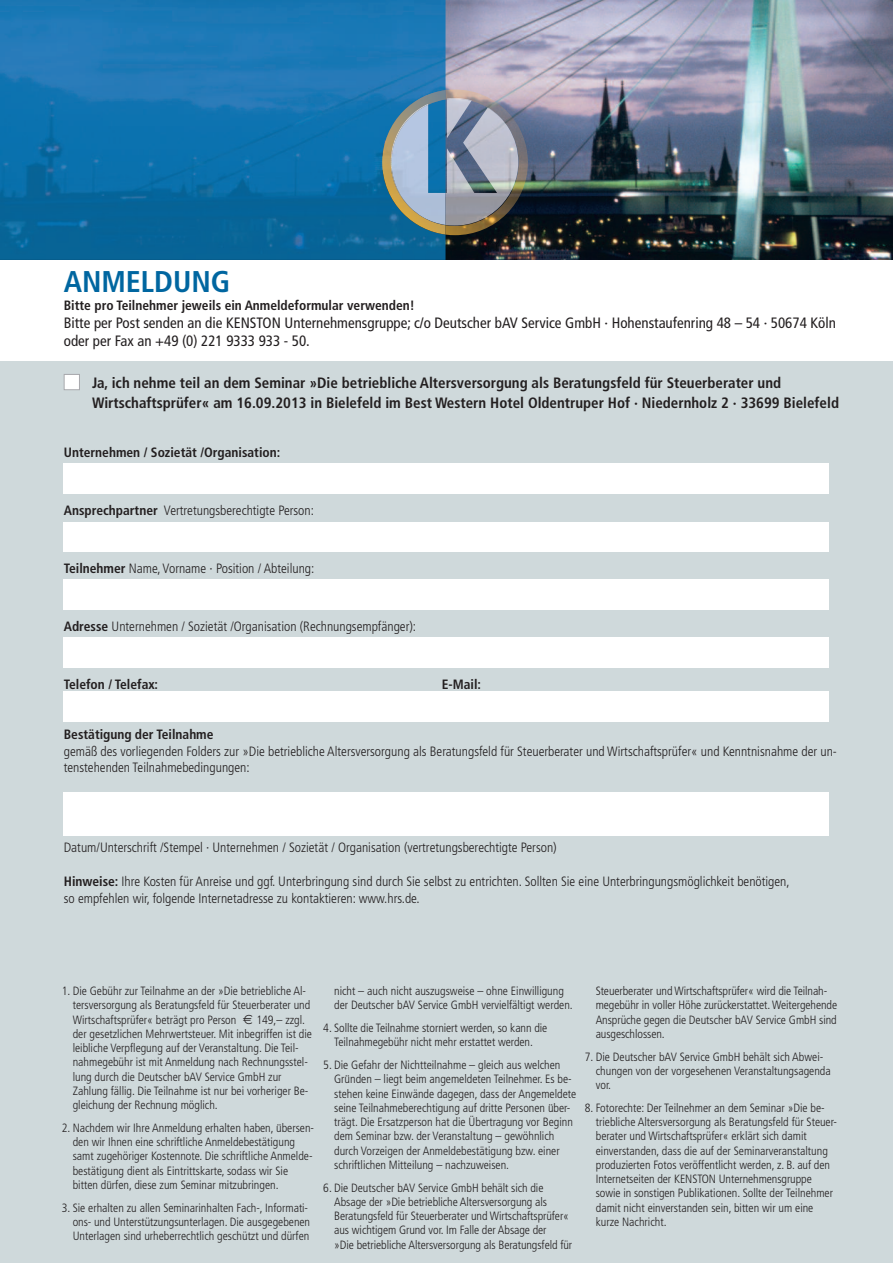
<style>
.page{position:relative;width:893px;height:1263px;background:#fff}
.page>*{position:absolute;margin:0;border:0;box-sizing:border-box;transform-origin:0 0}
.t1{font:700 condensed 30px "Frutiger";color:#0066a0}
.t2{font:700 condensed 15px/19.5px "Frutiger";color:#231f20}
.t3{font:condensed 15px/18px "Frutiger";color:#231f20}
.t4{font:300 condensed 13.5px/16.5px "Frutiger";color:#231f20}
.t5{font:700 condensed 13.5px "Frutiger";color:#231f20}
.t6{font:300 condensed 12px/14.2px "Frutiger";color:#231f20}
.s1{font-weight:700}
.s2{font-family:"Calibri";font-weight:400;font-stretch:normal}
</style>
<div class="page">
<img style="left:0;top:0;width:893px;height:260px">
<img style="left:445px;top:90px;width:83px;height:145px">
<img style="left:382px;top:90px;width:63px;height:145px">
<img style="left:447px;top:101px;width:24px;height:7px">
<img style="left:447px;top:98px;width:25px;height:3px">
<img style="left:445px;top:108px;width:73px;height:118px">
<img style="left:391px;top:105px;width:54px;height:120px">
<img style="left:488px;top:107px;width:21px;height:21px">
<img style="left:391px;top:104px;width:37px;height:113px">
<div style="left:0;top:361px;width:893px;height:902px;background:#cfd9db"></div>
<div style="left:65px;top:375px;width:14px;height:14px;background:#fff"></div>
<div style="left:64px;top:374px;width:16px;height:16px;border:1px solid #a8a9ad"></div>
<div style="left:64px;top:792px;width:765px;height:43px;background:#fff"></div>
<div style="left:64px;top:691px;width:765px;height:30px;background:#fff"></div>
<div style="left:64px;top:637px;width:765px;height:31px;background:#fff"></div>
<div style="left:64px;top:579px;width:765px;height:31px;background:#fff"></div>
<div style="left:64px;top:522px;width:765px;height:30px;background:#fff"></div>
<div style="left:64px;top:463px;width:765px;height:31px;background:#fff"></div>
<h1 class="t1" style="left:64px;top:270px;width:168px">ANMELDUNG</h1>
<p class="t5" style="left:64px;top:300px;width:353px">Bitte pro Teilnehmer jeweils ein Anmeldeformular verwenden!</p>
<p class="t3" style="left:64px;top:315px;width:774px">Bitte per Post senden an die KENSTON Unternehmensgruppe; c/o Deutscher bAV Service GmbH · Hohenstaufenring 48 – 54 · 50674 Köln oder per Fax an +49 (0) 221 9333 933 - 50.</p>
<p class="t2" style="left:92px;top:374px;width:748px">Ja, ich nehme teil an dem Seminar »Die betriebliche Altersversorgung als Beratungsfeld für Steuerberater und<br>Wirtschaftsprüfer« am 16.09.2013 in Bielefeld im Best Western Hotel Oldentruper Hof · Niedernholz 2 · 33699 Bielefeld</p>
<p class="t5" style="left:64px;top:446px;width:218px">Unternehmen / Sozietät /Organisation:</p>
<p class="t4" style="left:64px;top:503px;width:252px"><span class="s1">Ansprechpartner</span> Vertretungsberechtigte Person:</p>
<p class="t4" style="left:64px;top:561px;width:252px"><span class="s1">Teilnehmer</span> Name, Vorname · Position / Abteilung:</p>
<p class="t4" style="left:64px;top:619px;width:354px"><span class="s1">Adresse</span> Unternehmen / Sozietät /Organisation (Rechnungsempfänger):</p>
<p class="t5" style="left:64px;top:678px;width:96px">Telefon / Telefax:</p>
<p class="t5" style="left:442px;top:678px;width:41px">E-Mail:</p>
<p class="t5" style="left:64px;top:729px;width:151px">Bestätigung der Teilnahme</p>
<p class="t4" style="left:64px;top:744px;width:775px">gemäß des vorliegenden Folders zur »Die betriebliche Altersversorgung als Beratungsfeld für Steuerberater und Wirtschaftsprüfer« und Kenntnisnahme der un&shy;tenstehenden Teilnahmebedingungen:</p>
<p class="t4" style="left:64px;top:840px;width:494px">Datum/Unterschrift /Stempel · Unternehmen / Sozietät / Organisation (vertretungsberechtigte Person)</p>
<p class="t4" style="left:64px;top:874px;width:727px"><span class="s1">Hinweise:</span> Ihre Kosten für Anreise und ggf. Unterbringung sind durch Sie selbst zu entrichten. Sollten Sie eine Unterbringungsmöglichkeit benötigen, so empfehlen wir, folgende Internetadresse zu kontaktieren: www.hrs.de.</p>
<p class="t6" style="left:73px;top:985px;width:239px;text-indent:-11px">1. Die Gebühr zur Teilnahme an der »Die betriebliche Al&shy;tersversorgung als Beratungsfeld für Steuerberater und<br>Wirtschaftsprüfer« beträgt pro Person</p>
<p class="t6" style="left:73px;top:1013px;width:241px;text-indent:184px">149,– zzgl. der gesetzlichen Mehrwertsteuer. Mit inbegriffen ist die leibliche Verpflegung auf der Veranstaltung. Die Teil&shy;nahmegebühr ist mit Anmeldung nach Rechnungsstel&shy;lung durch die Deutscher bAV Service GmbH zur Zahlung fällig. Die Teilnahme ist nur bei vorheriger Be&shy;gleichung der Rechnung möglich.</p>
<p class="t6" style="left:73px;top:1121px;width:243px;text-indent:-11px">2. Nachdem wir Ihre Anmeldung erhalten haben, u<span class="s2">̈</span>bersen&shy;den wir Ihnen eine schriftliche Anmeldebestätigung samt zugehöriger Kostennote. Die schriftliche Anmelde&shy;bestätigung dient als Eintrittskarte, sodass wir Sie bitten du<span class="s2">̈</span>rfen, diese zum Seminar mitzubringen.</p>
<p class="t6" style="left:73px;top:1201px;width:239px;text-indent:-11px">3. Sie erhalten zu allen Seminarinhalten Fach-, Informati&shy;ons- und Unterstützungsunterlagen. Die ausgegebenen<br>Unterlagen sind urheberrechtlich geschützt und dürfen</p>
<p class="t6" style="left:334px;top:985px;width:240px">nicht – auch nicht auszugsweise – ohne Einwilligung der Deutscher bAV Service GmbH vervielfältigt werden.</p>
<p class="t6" style="left:323px;top:1022px;width:226px;text-align:center">4. Sollte die Teilnahme storniert werden, so kann die<br>Teilnahmegebühr nicht mehr erstattet werden.</p>
<p class="t6" style="left:334px;top:1059px;width:244px;text-indent:-11px">5. Die Gefahr der Nichtteilnahme – gleich aus welchen Gru<span class="s2">̈</span>nden – liegt beim angemeldeten Teilnehmer. Es be&shy;stehen keine Einwände dagegen, dass der Angemeldete seine Teilnahmeberechtigung auf dritte Personen u<span class="s2">̈</span>ber&shy;trägt. Die Ersatzperson hat die Übertragung vor Beginn dem Seminar bzw. der Veranstaltung – gewöhnlich durch Vorzeigen der Anmeldebestätigung bzw. einer schriftlichen Mitteilung – nachzuweisen.</p>
<p class="t6" style="left:334px;top:1181px;width:240px;text-indent:-11px">6. Die Deutscher bAV Service GmbH behält sich die Absage der »Die betriebliche Altersversorgung als Beratungsfeld für Steuerberater und Wirtschaftsprüfer« aus wichtigem Grund vor. Im Falle der Absage der<br>»Die betriebliche Altersversorgung als Beratungsfeld für</p>
<p class="t6" style="left:596px;top:985px;width:243px">Steuerberater und Wirtschaftsprüfer« wird die Teilnah&shy;megebühr in voller Höhe zurückerstattet.Weitergehende Ansprüche gegen die Deutscher bAV Service GmbH sind ausgeschlossen.</p>
<p class="t6" style="left:596px;top:1050px;width:236px;text-indent:-11px">7. Die Deutscher bAV Service GmbH behält sich Abwei&shy;chungen von der vorgesehenen Veranstaltungsagenda vor.</p>
<p class="t6" style="left:596px;top:1101px;width:243px;text-indent:-11px">8. Fotorechte: Der Teilnehmer an dem Seminar »Die be&shy;triebliche Altersversorgung als Beratungsfeld für Steuer&shy;berater und Wirtschaftsprüfer« erklärt sich damit einverstanden, dass die auf der Seminarveranstaltung produzierten Fotos veröffentlicht werden, z. B. auf den Internetseiten der KENSTON Unternehmensgruppe sowie in sonstigen Publikationen. Sollte der Teilnehmer damit nicht einverstanden sein, bitten wir um eine kurze Nachricht.</p>
</div>
